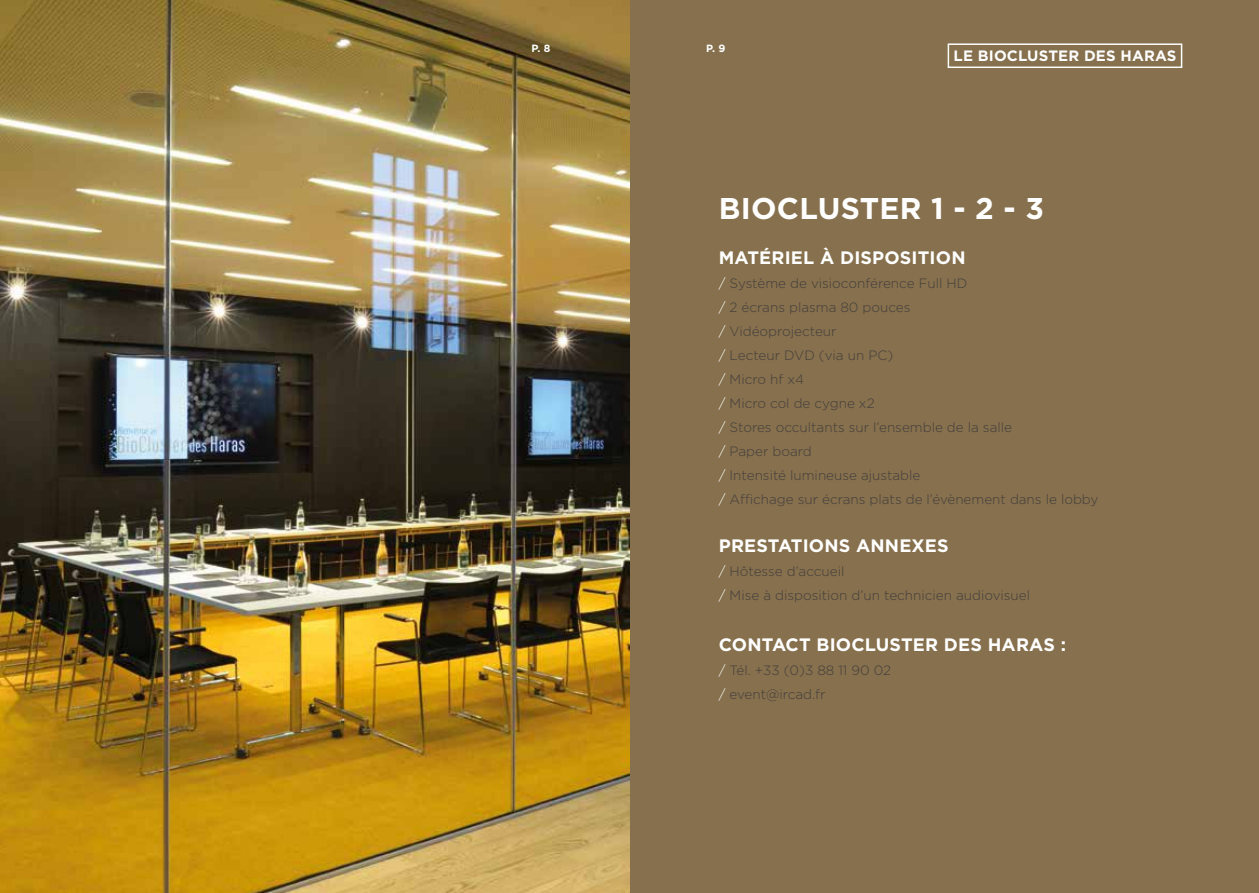
<style>
.page{position:relative;width:1259px;height:893px;background:#fff}
.page>*{position:absolute;margin:0;border:0;box-sizing:border-box;transform-origin:0 0}
.t1{font:700 30px "Gotham";letter-spacing:.01em;color:#fff}
.t2{font:700 18px "Gotham";letter-spacing:.01em;color:#fff}
.t3{font:700 15px "Gotham";letter-spacing:.01em;color:#fff}
.t4{font:300 13.5px/24px "Gotham";color:#433e3c}
.t5{font:700 10.5px "Gotham";color:#fff}
.s1{color:#fff}
</style>
<div class="page">
<div style="left:629px;top:0;width:630px;height:893px;background:#86704d"></div>
<img style="left:0;top:0;width:629px;height:893px">
<div style="left:947px;top:43px;width:235px;height:25px;border:2px solid #fff"></div>
<p class="t5" style="left:531px;top:41px;width:21px">P. 8</p>
<p class="t5" style="left:706px;top:41px;width:21px">P. 9</p>
<p class="t3" style="left:953px;top:46px;width:224px">LE BIOCLUSTER DES HARAS</p>
<h1 class="t1" style="left:719px;top:188px;width:327px">BIOCLUSTER 1 - 2 - 3</h1>
<h2 class="t2" style="left:719px;top:245px;width:248px">MATÉRIEL À DISPOSITION</h2>
<p class="t4" style="left:719px;top:270px;width:381px"><span class="s1">/</span> Système de visioconférence Full HD<br><span class="s1">/</span> 2 écrans plasma 80 pouces<br><span class="s1">/</span> Vidéoprojecteur<br><span class="s1">/</span> Lecteur DVD (via un PC)<br><span class="s1">/</span> Micro hf x4<br><span class="s1">/</span> Micro col de cygne x2<br><span class="s1">/</span> Stores occultants sur l’ensemble de la salle<br><span class="s1">/</span> Paper board<br><span class="s1">/</span> Intensité lumineuse ajustable<br><span class="s1">/</span> Affichage sur écrans plats de l’évènement dans le lobby</p>
<h2 class="t2" style="left:719px;top:533px;width:231px">PRESTATIONS ANNEXES</h2>
<p class="t4" style="left:719px;top:558px;width:313px"><span class="s1">/</span> Hôtesse d’accueil<br><span class="s1">/</span> Mise à disposition d’un technicien audiovisuel</p>
<h2 class="t2" style="left:719px;top:632px;width:349px">CONTACT BIOCLUSTER DES HARAS :</h2>
<p class="t4" style="left:719px;top:657px;width:174px"><span class="s1">/</span> Tél. +33 (0)3 88 11 90 02 <span class="s1">/</span> event@ircad.fr</p>
</div>
